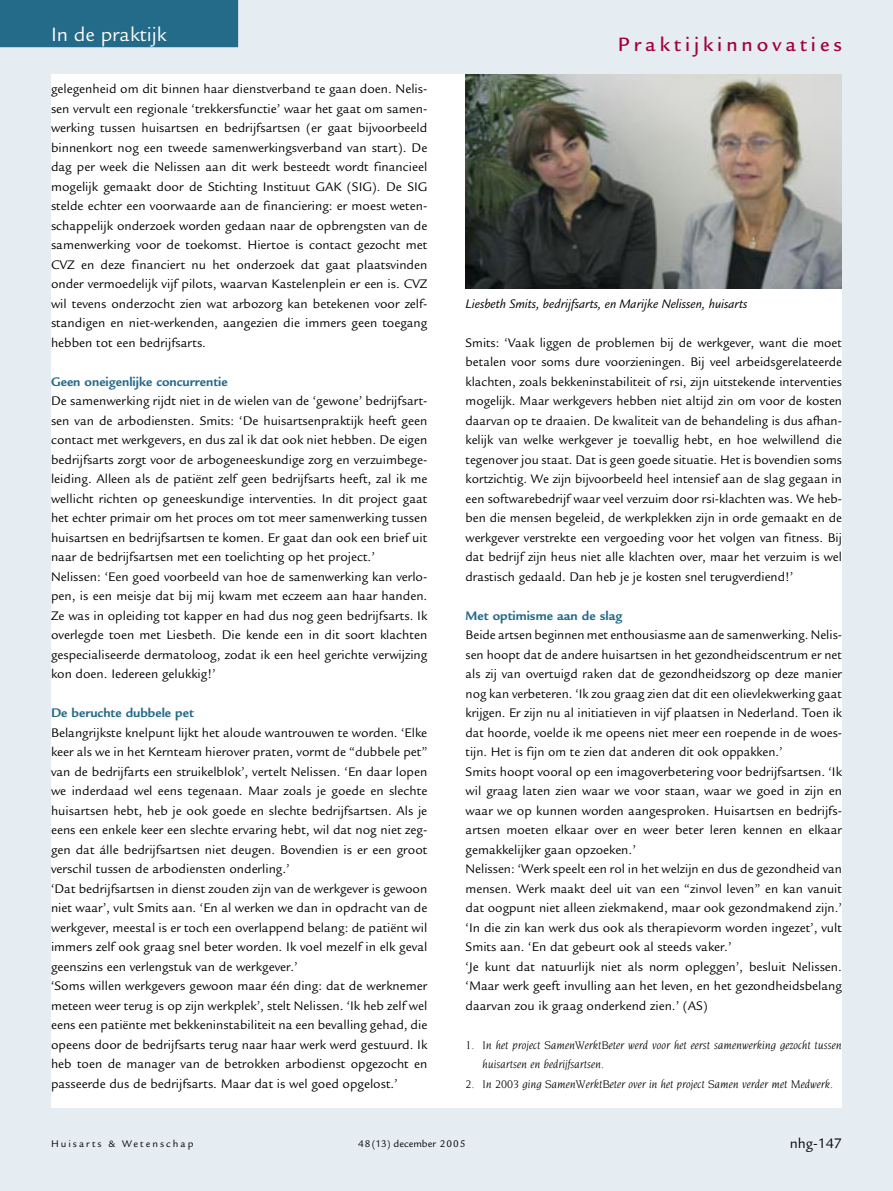
<style>
.page{position:relative;width:893px;height:1191px;background:#e5ecf2}
.page>*{position:absolute;margin:0;border:0;box-sizing:border-box;transform-origin:0 0}
.Rubriekskop{font:500 21px "Legacy Sans";letter-spacing:.19em;color:#a20041}
.t1{font:21px "Legacy Sans";color:#fff}
.t2{font:15px "Legacy Sans";color:#000}
.t3{font:13.5px/19.5px "Legacy Sans";color:#000;text-align:justify}
.Kop_1{font:700 13.5px "Legacy Sans";color:#246a89}
.Auteursgegevens{font:italic 13.5px "Legacy Sans";color:#000}
.Literatuurlijst{font:italic 12px/19.5px "Novarese";color:#000}
.t4{font:10.5px "Legacy Sans";letter-spacing:.19em;color:#000}
.t5{font:10.5px "Legacy Sans";color:#000}
</style>
<div class="page">
<div style="left:51px;top:74px;width:791px;height:1034px;background:#fff"></div>
<div style="left:0;top:0;width:238px;height:47px;background:#246a89"></div>
<img style="left:466px;top:74px;width:376px;height:214px">
<p class="t1" style="left:51px;top:22px;width:117px">In de praktijk</p>
<p class="t3" style="left:51px;top:79px;width:378px">gelegenheid om dit binnen haar dienstverband te gaan doen. Nelis&shy;sen vervult een regionale ‘trekkersfunctie’ waar het gaat om samen&shy;werking tussen huisartsen en bedrijfsartsen (er gaat bijvoorbeeld binnenkort nog een tweede samenwerkingsverband van start). De dag per week die Nelissen aan dit werk besteedt wordt financieel mogelijk gemaakt door de Stichting Instituut GAK (SIG). De SIG stelde echter een voorwaarde aan de financiering: er moest weten&shy;schappelijk onderzoek worden gedaan naar de opbrengsten van de samenwerking voor de toekomst. Hiertoe is contact gezocht met CVZ en deze financiert nu het onderzoek dat gaat plaatsvinden onder vermoedelijk vijf pilots, waarvan Kastelenplein er een is. CVZ wil tevens onderzocht zien wat arbozorg kan betekenen voor zelf&shy;standigen en niet-werkenden, aangezien die immers geen toegang hebben tot een bedrijfsarts.</p>
<p class="Kop_1" style="left:51px;top:373px;width:178px">Geen oneigenlijke concurrentie</p>
<p class="t3" style="left:51px;top:391px;width:378px">De samenwerking rijdt niet in de wielen van de ‘gewone’ bedrijfsart&shy;sen van de arbodiensten. Smits: ‘De huisartsenpraktijk heeft geen contact met werkgevers, en dus zal ik dat ook niet hebben. De eigen bedrijfsarts zorgt voor de arbogeneeskundige zorg en verzuimbege&shy;leiding. Alleen als de patiënt zelf geen bedrijfsarts heeft, zal ik me wellicht richten op geneeskundige interventies. In dit project gaat het echter primair om het proces om tot meer samenwerking tussen huisartsen en bedrijfsartsen te komen. Er gaat dan ook een brief uit naar de bedrijfsartsen met een toelichting op het project.’</p>
<p class="t3" style="left:51px;top:567px;width:378px">Nelissen: ‘Een goed voorbeeld van hoe de samenwerking kan verlo&shy;pen, is een meisje dat bij mij kwam met eczeem aan haar handen.<br>Ze was in opleiding tot kapper en had dus nog geen bedrijfsarts. Ik overlegde toen met Liesbeth. Die kende een in dit soort klachten gespecialiseerde dermatoloog, zodat ik een heel gerichte verwijzing kon doen. Iedereen gelukkig!’</p>
<p class="Kop_1" style="left:51px;top:705px;width:144px">De beruchte dubbele pet</p>
<p class="t3" style="left:51px;top:723px;width:378px">Belangrijkste knelpunt lijkt het aloude wantrouwen te worden. ‘Elke keer als we in het Kernteam hierover praten, vormt de “dubbele pet” van de bedrijfarts een struikelblok’, vertelt Nelissen. ‘En daar lopen we inderdaad wel eens tegenaan. Maar zoals je goede en slechte huisartsen hebt, heb je ook goede en slechte bedrijfsartsen. Als je eens een enkele keer een slechte ervaring hebt, wil dat nog niet zeg&shy;gen dat álle bedrijfsartsen niet deugen. Bovendien is er een groot verschil tussen de arbodiensten onderling.’</p>
<p class="t3" style="left:51px;top:879px;width:378px">‘Dat bedrijfsartsen in dienst zouden zijn van de werkgever is gewoon niet waar’, vult Smits aan. ‘En al werken we dan in opdracht van de werkgever, meestal is er toch een overlappend belang: de patiënt wil immers zelf ook graag snel beter worden. Ik voel mezelf in elk geval geenszins een verlengstuk van de werkgever.’</p>
<p class="t3" style="left:51px;top:976px;width:378px">‘Soms willen werkgevers gewoon maar één ding: dat de werknemer meteen weer terug is op zijn werkplek’, stelt Nelissen. ‘Ik heb zelf wel eens een patiënte met bekkeninstabiliteit na een bevalling gehad, die opeens door de bedrijfsarts terug naar haar werk werd gestuurd. Ik heb toen de manager van de betrokken arbodienst opgezocht en passeerde dus de bedrijfsarts. Maar dat is wel goed opgelost.’</p>
<p class="Rubriekskop" style="left:618px;top:33px;width:226px">Praktijkinnovaties</p>
<p class="Auteursgegevens" style="left:466px;top:296px;width:283px">Liesbeth Smits, bedrijfsarts, en Marijke Nelissen, huisarts</p>
<p class="t3" style="left:466px;top:333px;width:378px">Smits: ‘Vaak liggen de problemen bij de werkgever, want die moet betalen voor soms dure voorzieningen. Bij veel arbeidsgerelateerde klachten, zoals bekkeninstabiliteit of rsi, zijn uitstekende interventies mogelijk. Maar werkgevers hebben niet altijd zin om voor de kosten daarvan op te draaien. De kwaliteit van de behandeling is dus afhan&shy;kelijk van welke werkgever je toevallig hebt, en hoe welwillend die tegenover jou staat. Dat is geen goede situatie. Het is bovendien soms kortzichtig. We zijn bijvoorbeeld heel intensief aan de slag gegaan in een softwarebedrijf waar veel verzuim door rsi-klachten was. We heb&shy;ben die mensen begeleid, de werkplekken zijn in orde gemaakt en de werkgever verstrekte een vergoeding voor het volgen van fitness. Bij dat bedrijf zijn heus niet alle klachten over, maar het verzuim is wel drastisch gedaald. Dan heb je je kosten snel terugverdiend!’</p>
<p class="Kop_1" style="left:466px;top:607px;width:158px">Met optimisme aan de slag</p>
<p class="t3" style="left:466px;top:625px;width:378px">Beide artsen beginnen met enthousiasme aan de samenwerking. Nelis&shy;sen hoopt dat de andere huisartsen in het gezondheidscentrum er net als zij van overtuigd raken dat de gezondheidszorg op deze manier nog kan verbeteren. ‘Ik zou graag zien dat dit een olievlekwerking gaat krijgen. Er zijn nu al initiatieven in vijf plaatsen in Nederland. Toen ik dat hoorde, voelde ik me opeens niet meer een roepende in de woes&shy;tijn. Het is fijn om te zien dat anderen dit ook oppakken.’</p>
<p class="t3" style="left:466px;top:762px;width:378px">Smits hoopt vooral op een imagoverbetering voor bedrijfsartsen. ‘Ik wil graag laten zien waar we voor staan, waar we goed in zijn en waar we op kunnen worden aangesproken. Huisartsen en bedrijfs&shy;artsen moeten elkaar over en weer beter leren kennen en elkaar gemakkelijker gaan opzoeken.’</p>
<p class="t3" style="left:466px;top:859px;width:378px">Nelissen: ‘Werk speelt een rol in het welzijn en dus de gezondheid van mensen. Werk maakt deel uit van een “zinvol leven” en kan vanuit dat oogpunt niet alleen ziekmakend, maar ook gezondmakend zijn.’</p>
<p class="t3" style="left:466px;top:918px;width:378px">‘In die zin kan werk dus ook als therapievorm worden ingezet’, vult<br>Smits aan. ‘En dat gebeurt ook al steeds vaker.’</p>
<p class="t3" style="left:466px;top:957px;width:378px">‘Je kunt dat natuurlijk niet als norm opleggen’, besluit Nelissen. ‘Maar werk geeft invulling aan het leven, en het gezondheidsbelang daarvan zou ik graag onderkend zien.’ (AS)</p>
<p class="Literatuurlijst" style="left:483px;top:1035px;width:361px;text-indent:-17px">1. In het project SamenWerktBeter werd voor het eerst samenwerking gezocht tussen huisartsen en bedrijfsartsen.</p>
<p class="Literatuurlijst" style="left:466px;top:1074px;width:369px">2. In 2003 ging SamenWerktBeter over in het project Samen verder met Medwerk.</p>
<p class="t4" style="left:51px;top:1138px;width:144px">Huisarts &amp; Wetenschap</p>
<p class="t5" style="left:358px;top:1138px;width:109px">48(13) december 2005</p>
<p class="t2" style="left:790px;top:1134px;width:54px">nhg-147</p>
</div>
